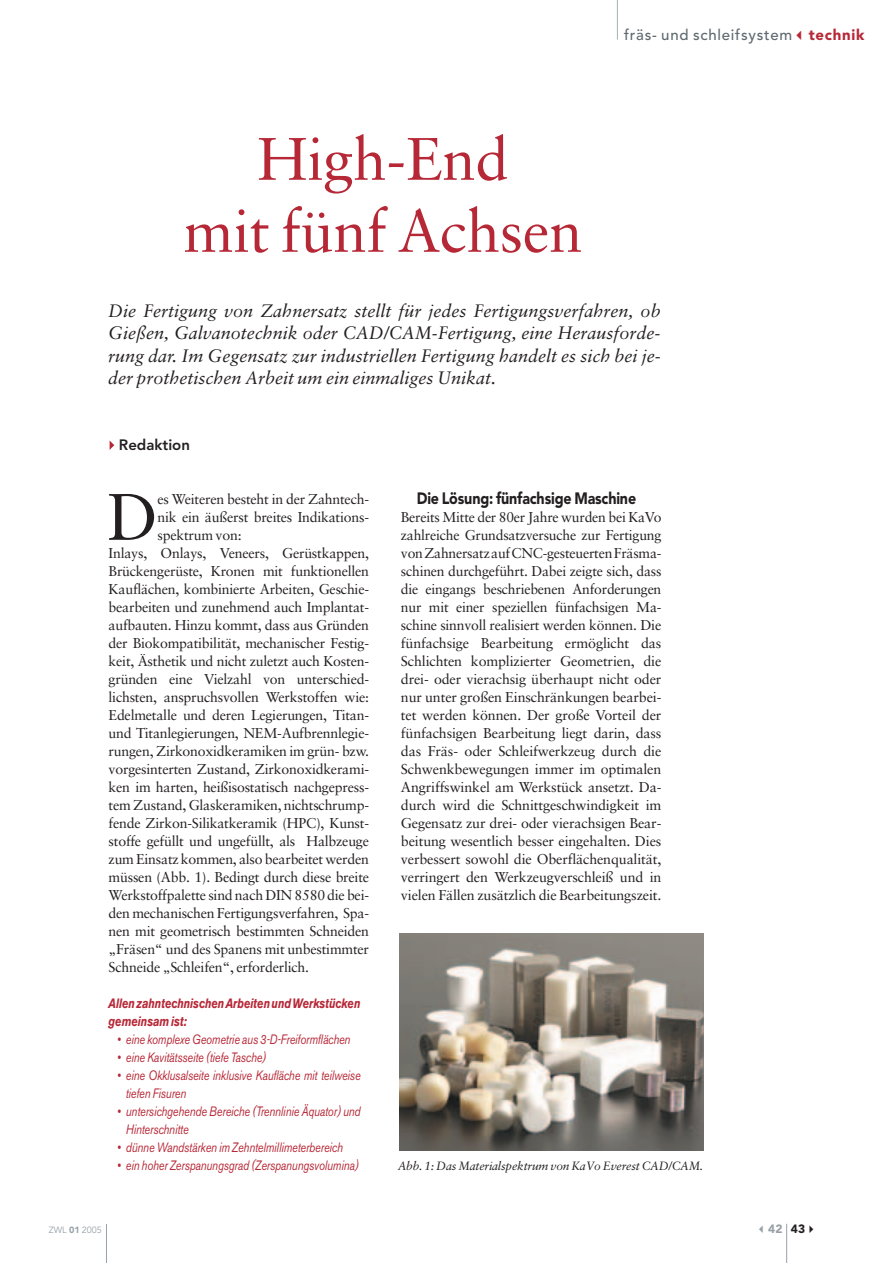
<style>
.page{position:relative;width:893px;height:1263px;background:#fff}
.page>*{position:absolute;margin:0;border:0;box-sizing:border-box;transform-origin:0 0}
.t1{font:65.85px "Sabon";color:#231f20}
.t2{font:60px/72px "Sabon";letter-spacing:-.005em;color:#b72837;text-align:center}
.t3{font:italic 18px/22.5px "Sabon";color:#231f20;text-align:justify}
.t4{font:900 16.35px "Avenir";letter-spacing:-.01em;color:#231f20;scale:.87 1}
.t5{font:500 15px "Avenir";letter-spacing:.05em;color:#5f696f}
.t6{font:800 15px "Avenir";color:#231f20}
.t7{font:14.25px/18px "Sabon";letter-spacing:-.015em;color:#231f20;text-align:justify}
.t8{font:italic 13.5px/18px "Akzidenz Grotesk BE";letter-spacing:-.01em;color:#b72837;scale:.8 1}
.t9{font:italic 700 13.5px/18px "Akzidenz Grotesk BE";letter-spacing:-.01em;color:#b72837;scale:.8 1}
.t10{font:italic 12px "Sabon";letter-spacing:-.015em;color:#231f20}
.t11{font:900 12px "Avenir";color:#98a1a7}
.t12{font:9px "Avenir";color:#98a1a7}
.s1{font-weight:900;color:#b72837}
.s2{font-weight:900}
.s3{color:#231f20}
</style>
<div class="page">
<hr style="left:617px;top:0;width:1px;height:40px;background:#a8b0b6">
<svg style="left:110px;top:441px;width:4px;height:9px"></svg>
<img style="left:399px;top:933px;width:305px;height:217px">
<hr style="left:786px;top:1224px;width:1px;height:38px;background:#98a1a7">
<hr style="left:106px;top:1224px;width:1px;height:38px;background:#98a1a7">
<h2 class="t2" style="left:184px;top:128px;width:400px">High-End<br>mit fünf Achsen</h2>
<p class="t5" style="left:624px;top:28px;width:242px">fräs- und schleifsystem <span class="s1">technik</span></p>
<p class="t3" style="left:108px;top:301px;width:554px">Die Fertigung von Zahnersatz stellt für jedes Fertigungsverfahren, ob Gießen, Galvanotechnik oder CAD/CAM-Fertigung, eine Herausforde&shy;rung dar. Im Gegensatz zur industriellen Fertigung handelt es sich bei je&shy;der prothetischen Arbeit um ein einmaliges Unikat.</p>
<p class="t6" style="left:119px;top:438px;width:73px">Redaktion</p>
<h1 class="t1" style="left:107px;top:490px;width:52px">D</h1>
<p class="t7" style="left:158px;top:491px;width:213px">es Weiteren besteht in der Zahntech-</p>
<p class="t7" style="left:158px;top:509px;width:213px">nik ein äußerst breites Indikations-</p>
<p class="t7" style="left:158px;top:527px;width:86px">spektrum von:</p>
<p class="t7" style="left:109px;top:545px;width:262px">Inlays, Onlays, Veneers, Gerüstkappen,</p>
<p class="t7" style="left:109px;top:563px;width:262px">Brückengerüste, Kronen mit funktionellen</p>
<p class="t7" style="left:109px;top:581px;width:262px">Kauflächen, kombinierte Arbeiten, Geschie-</p>
<p class="t7" style="left:109px;top:599px;width:262px">bearbeiten und zunehmend auch Implantat-</p>
<p class="t7" style="left:109px;top:617px;width:262px">aufbauten. Hinzu kommt, dass aus Gründen</p>
<p class="t7" style="left:109px;top:635px;width:262px">der Biokompatibilität, mechanischer Festig-</p>
<p class="t7" style="left:109px;top:653px;width:262px">keit, Ästhetik und nicht zuletzt auch Kosten-</p>
<p class="t7" style="left:109px;top:671px;width:262px">gründen eine Vielzahl von unterschied-</p>
<p class="t7" style="left:109px;top:689px;width:262px">lichsten, anspruchsvollen Werkstoffen wie:</p>
<p class="t7" style="left:109px;top:707px;width:262px">Edelmetalle und deren Legierungen, Titan-</p>
<p class="t7" style="left:109px;top:725px;width:262px">und Titanlegierungen, NEM-Aufbrennlegie-</p>
<p class="t7" style="left:109px;top:743px;width:262px">rungen, Zirkonoxidkeramiken im grün- bzw.</p>
<p class="t7" style="left:109px;top:761px;width:262px">vorgesinterten Zustand, Zirkonoxidkerami-</p>
<p class="t7" style="left:109px;top:779px;width:262px">ken im harten, heißisostatisch nachgepress-</p>
<p class="t7" style="left:109px;top:797px;width:262px">tem Zustand, Glaskeramiken, nichtschrump-</p>
<p class="t7" style="left:109px;top:815px;width:262px">fende Zirkon-Silikatkeramik (HPC), Kunst-</p>
<p class="t7" style="left:109px;top:833px;width:262px">stoffe gefüllt und ungefüllt, als Halbzeuge</p>
<p class="t7" style="left:109px;top:851px;width:262px">zum Einsatz kommen, also bearbeitet werden</p>
<p class="t7" style="left:109px;top:869px;width:262px">müssen (Abb. 1). Bedingt durch diese breite</p>
<p class="t7" style="left:109px;top:887px;width:262px">Werkstoffpalette sind nach DIN 8580 die bei-</p>
<p class="t7" style="left:109px;top:905px;width:262px">den mechanischen Fertigungsverfahren, Spa-</p>
<p class="t7" style="left:109px;top:923px;width:262px">nen mit geometrisch bestimmten Schneiden</p>
<p class="t7" style="left:109px;top:941px;width:262px">„Fräsen“ und des Spanens mit unbestimmter</p>
<p class="t7" style="left:109px;top:959px;width:202px">Schneide „Schleifen“, erforderlich.</p>
<p class="t9" style="left:109px;top:995px;width:316px">Allen zahntechnischen Arbeiten und Werkstücken gemeinsam ist:</p>
<p class="t8" style="left:117px;top:1032px;width:293px">• eine komplexe Geometrie aus 3-D-Freiformflächen</p>
<p class="t8" style="left:117px;top:1050px;width:188px">• eine Kavitätsseite (tiefe Tasche)</p>
<p class="t8" style="left:126px;top:1068px;width:295px;text-indent:-9px">• eine Okklusalseite inklusive Kaufläche mit teilweise tiefen Fisuren</p>
<p class="t8" style="left:126px;top:1104px;width:295px;text-indent:-9px">• untersichgehende Bereiche (Trennlinie Äquator) und<br>Hinterschnitte</p>
<p class="t8" style="left:117px;top:1140px;width:284px">• dünne Wandstärken im Zehntelmillimeterbereich</p>
<p class="t8" style="left:117px;top:1158px;width:304px">• ein hoher Zerspanungsgrad (Zerspanungsvolumina)</p>
<p class="t4" style="left:417px;top:491px;width:254px">Die Lösung: fünfachsige Maschine</p>
<p class="t7" style="left:401px;top:509px;width:262px">Bereits Mitte der 80er Jahre wurden bei KaVo zahlreiche Grundsatzversuche zur Fertigung von Zahnersatz auf CNC-gesteuerten Fräsma&shy;schinen durchgeführt. Dabei zeigte sich, dass die eingangs beschriebenen Anforderungen nur mit einer speziellen fünfachsigen Ma&shy;schine sinnvoll realisiert werden können. Die fünfachsige Bearbeitung ermöglicht das Schlichten komplizierter Geometrien, die drei- oder vierachsig überhaupt nicht oder nur unter großen Einschränkungen bearbei&shy;tet werden können. Der große Vorteil der fünfachsigen Bearbeitung liegt darin, dass das Fräs- oder Schleifwerkzeug durch die Schwenkbewegungen immer im optimalen Angriffswinkel am Werkstück ansetzt. Da&shy;durch wird die Schnittgeschwindigkeit im Gegensatz zur drei- oder vierachsigen Bear&shy;beitung wesentlich besser eingehalten. Dies verbessert sowohl die Oberflächenqualität, verringert den Werkzeugverschleiß und in vielen Fällen zusätzlich die Bearbeitungszeit.</p>
<p class="t10" style="left:398px;top:1160px;width:307px">Abb. 1: Das Materialspektrum von KaVo Everest CAD/CAM.</p>
<p class="t12" style="left:49px;top:1226px;width:55px">ZWL <span class="s2">01</span> 2005</p>
<p class="t11" style="left:768px;top:1223px;width:38px">42 <span class="s3">43</span></p>
</div>
